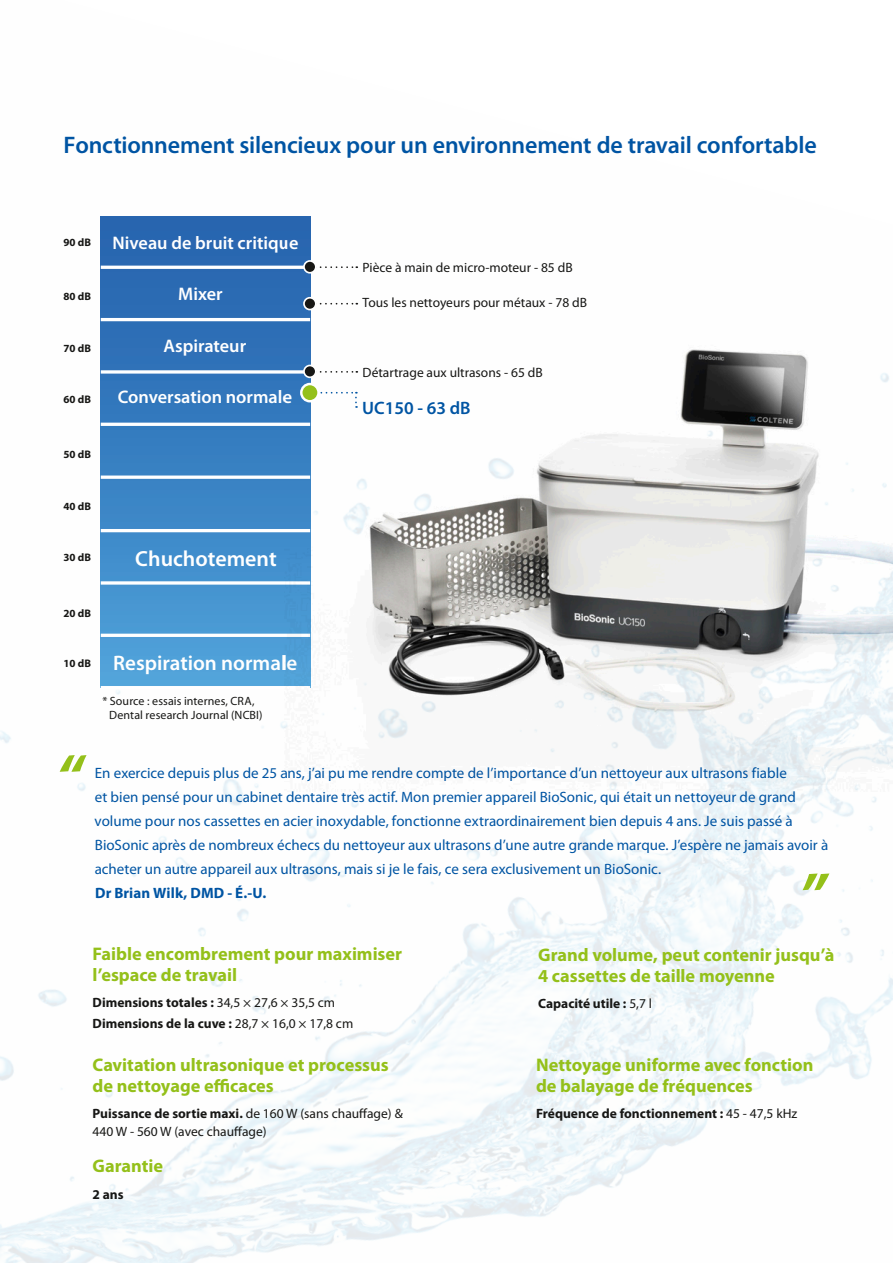
<style>
.page{position:relative;width:893px;height:1263px;background:#fff}
.page>*{position:absolute;margin:0;border:0;box-sizing:border-box;transform-origin:0 0}
.t1{font:italic 700 60px "Myriad Pro";color:#94c01a}
.t2{font:600 24px "Myriad Pro";letter-spacing:-.005em;color:#0054a3}
.t3{font:600 21.9px "Myriad Pro";color:#fff}
.t4{font:600 21px "Myriad Pro";color:#fff}
.t5{font:700 18.3px/20.5px "Myriad Pro";color:#94c01a}
.t6{font:600 18.3px "Myriad Pro";color:#fff}
.t7{font:600 18px "Myriad Pro";color:#0054a3}
.t8{font:15px/24px "Myriad Pro";color:#0054a3}
.t9{font:700 15px "Myriad Pro";letter-spacing:.005em;color:#0054a3}
.t10{font:13.5px/17.9px "Myriad Pro";color:#171715}
.t11{font:700 13.5px/20.9px "Myriad Pro";color:#171715}
.t12{font:12px/14.4px "Myriad Pro";letter-spacing:.005em;color:#171715}
.t13{font:700 10.95px "Myriad Pro";color:#171715}
.s1{font-weight:400}
.s2{font-weight:700}
</style>
<div class="page">
<img style="left:0;top:216px;width:893px;height:1047px">
<div style="left:101px;top:216px;width:209px;height:471px;background:linear-gradient(to bottom,#235fab,#4fa2da)"></div>
<hr style="left:101px;top:266px;width:209px;height:3px;background:#fff">
<hr style="left:101px;top:318px;width:209px;height:3px;background:#fff">
<svg style="left:101px;top:370px;width:183px;height:4px"></svg>
<hr style="left:101px;top:423px;width:209px;height:3px;background:#fff">
<svg style="left:101px;top:475px;width:183px;height:4px"></svg>
<hr style="left:101px;top:529px;width:209px;height:3px;background:#fff">
<svg style="left:101px;top:581px;width:183px;height:4px"></svg>
<hr style="left:101px;top:634px;width:209px;height:3px;background:#fff">
<hr style="left:101px;top:686px;width:209px;height:3px;background:#fff">
<img style="left:284px;top:216px;width:609px;height:575px">
<img style="left:370px;top:351px;width:354px;height:304px">
<h2 class="t2" style="left:64px;top:132px;width:755px">Fonctionnement silencieux pour un environnement de travail confortable</h2>
<p class="t13" style="left:63px;top:236px;width:29px">90 dB</p>
<p class="t6" style="left:112px;top:232px;width:188px">Niveau de bruit critique</p>
<p class="t13" style="left:63px;top:291px;width:29px">80 dB</p>
<p class="t6" style="left:178px;top:284px;width:46px">Mixer</p>
<p class="t13" style="left:63px;top:342px;width:29px">70 dB</p>
<p class="t6" style="left:164px;top:336px;width:84px">Aspirateur</p>
<p class="t13" style="left:63px;top:393px;width:29px">60 dB</p>
<p class="t6" style="left:118px;top:387px;width:176px">Conversation normale</p>
<p class="t13" style="left:63px;top:448px;width:29px">50 dB</p>
<p class="t13" style="left:63px;top:500px;width:29px">40 dB</p>
<p class="t13" style="left:63px;top:551px;width:29px">30 dB</p>
<h3 class="t3" style="left:135px;top:547px;width:143px">Chuchotement</h3>
<p class="t13" style="left:63px;top:607px;width:29px">20 dB</p>
<p class="t13" style="left:63px;top:657px;width:29px">10 dB</p>
<h3 class="t4" style="left:113px;top:652px;width:186px">Respiration normale</h3>
<p class="t12" style="left:109px;top:694px;width:155px;text-indent:-7px">* Source : essais internes, CRA,<br>Dental research Journal (NCBI)</p>
<p class="t10" style="left:363px;top:259px;width:212px">Pièce à main de micro-moteur - 85 dB</p>
<p class="t10" style="left:363px;top:294px;width:226px">Tous les nettoyeurs pour métaux - 78 dB</p>
<p class="t10" style="left:363px;top:363px;width:182px">Détartrage aux ultrasons - 65 dB</p>
<p class="t7" style="left:362px;top:398px;width:110px">UC150 - 63 dB</p>
<h1 class="t1" style="left:56px;top:743px;width:28px">“</h1>
<p class="t8" style="left:95px;top:761px;width:735px">En exercice depuis plus de 25 ans, j’ai pu me rendre compte de l’importance d’un nettoyeur aux ultrasons fiable<br>et bien pensé pour un cabinet dentaire très actif. Mon premier appareil BioSonic, qui était un nettoyeur de grand volume pour nos cassettes en acier inoxydable, fonctionne extraordinairement bien depuis 4 ans. Je suis passé à BioSonic après de nombreux échecs du nettoyeur aux ultrasons d’une autre grande marque. J’espère ne jamais avoir à acheter un autre appareil aux ultrasons, mais si je le fais, ce sera exclusivement un BioSonic.</p>
<p class="t9" style="left:95px;top:884px;width:173px">Dr Brian Wilk, DMD - É.-U.</p>
<h1 class="t1" style="left:833px;top:902px;width:28px;rotate:-180deg">“</h1>
<p class="t5" style="left:93px;top:944px;width:311px">Faible encombrement pour maximiser l’espace de travail</p>
<p class="t11" style="left:93px;top:992px;width:262px">Dimensions totales : <span class="s1">34,5 × 27,6 × 35,5 cm<br></span>Dimensions de la cuve : <span class="s1">28,7 × 16,0 × 17,8 cm</span></p>
<p class="t5" style="left:93px;top:1055px;width:298px">Cavitation ultrasonique et processus de nettoyage efficaces</p>
<p class="t10" style="left:93px;top:1105px;width:312px"><span class="s2">Puissance de sortie maxi.</span> de 160 W (sans chauffage) &amp;<br>440 W - 560 W (avec chauffage)</p>
<p class="t5" style="left:93px;top:1156px;width:72px">Garantie</p>
<p class="t11" style="left:93px;top:1184px;width:33px">2 ans</p>
<p class="t5" style="left:538px;top:945px;width:298px">Grand volume, peut contenir jusqu’à<br>4 cassettes de taille moyenne</p>
<p class="t11" style="left:538px;top:993px;width:115px">Capacité utile : <span class="s1">5,7 l</span></p>
<p class="t5" style="left:536px;top:1055px;width:279px">Nettoyage uniforme avec fonction de balayage de fréquences</p>
<p class="t11" style="left:536px;top:1103px;width:263px">Fréquence de fonctionnement : <span class="s1">45 - 47,5 kHz</span></p>
</div>
